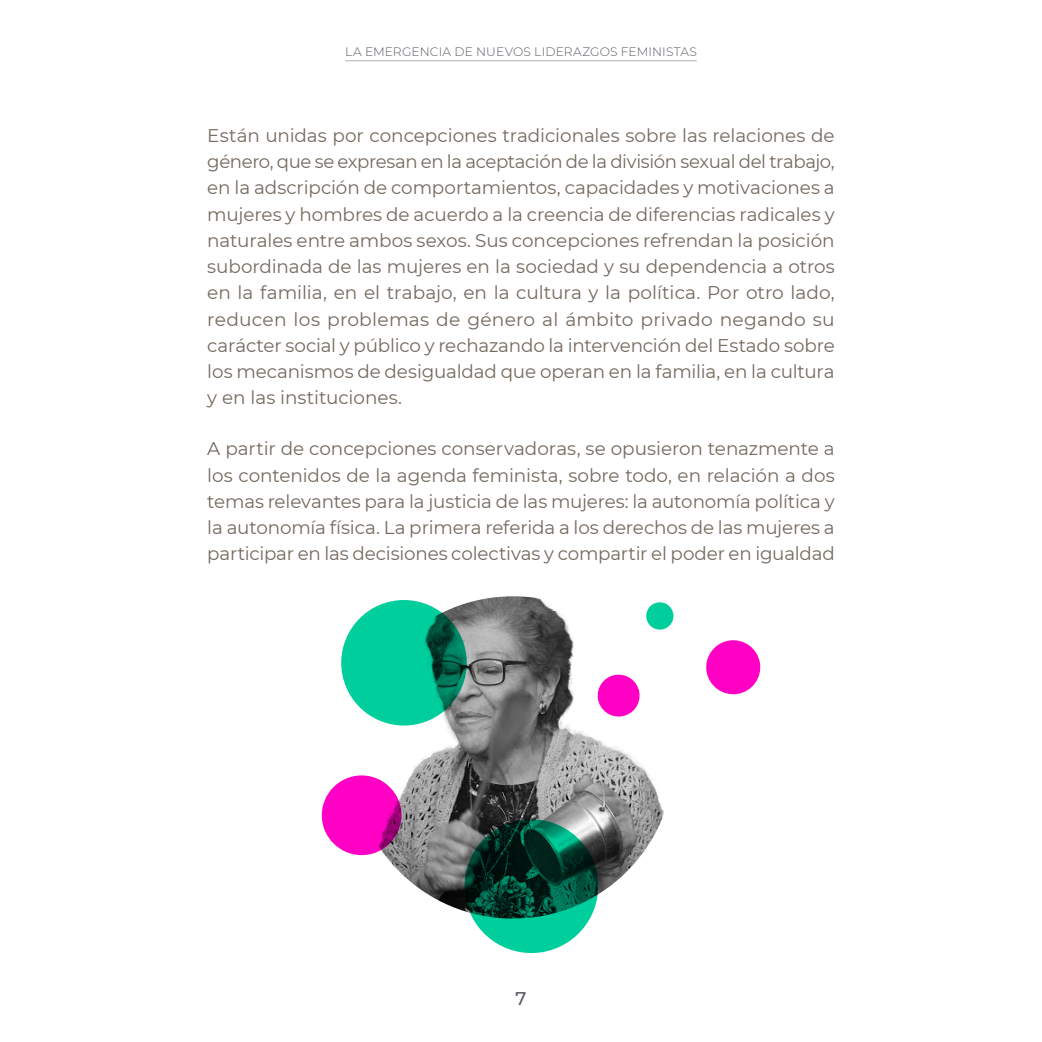
<style>
.page{position:relative;width:1042px;height:1042px;background:#fff}
.page>*{position:absolute;margin:0;border:0;box-sizing:border-box;transform-origin:0 0}
.t1{font:18.38px/26.2px "Montserrat";letter-spacing:-.01em;color:#746a5f;text-align:justify}
.t2{font:500 18.38px "Montserrat";color:#5a5a64}
.t3{font:300 12.25px "Montserrat";letter-spacing:.005em;color:#5a5a64}
</style>
<div class="page">
<hr style="left:345px;top:60px;width:352px;height:1px;background:#b9b5af">
<img style="left:352px;top:596px;width:322px;height:322px;border-radius:161px">
<svg style="left:341px;top:600px;width:126px;height:125px;background:#00b78b"></svg>
<div style="left:322px;top:775px;width:79px;height:80px;background:#ff00c4;border-radius:50%"></div>
<svg style="left:459px;top:814px;width:144px;height:140px;background:#347867"></svg>
<svg style="left:596px;top:673px;width:45px;height:45px"></svg>
<svg style="left:646px;top:602px;width:28px;height:28px"></svg>
<svg style="left:706px;top:640px;width:55px;height:55px"></svg>
<p class="t3" style="left:345px;top:43px;width:353px">LA EMERGENCIA DE NUEVOS LIDERAZGOS FEMINISTAS</p>
<p class="t1" style="left:207px;top:122px;width:629px">Están unidas por concepciones tradicionales sobre las relaciones de género, que se expresan en la aceptación de la división sexual del trabajo, en la adscripción de comportamientos, capacidades y motivaciones a mujeres y hombres de acuerdo a la creencia de diferencias radicales y naturales entre ambos sexos. Sus concepciones refrendan la posición subordinada de las mujeres en la sociedad y su dependencia a otros en la familia, en el trabajo, en la cultura y la política. Por otro lado, reducen los problemas de género al ámbito privado negando su carácter social y público y rechazando la intervención del Estado sobre los mecanismos de desigualdad que operan en la familia, en la cultura y en las instituciones.</p>
<p class="t1" style="left:207px;top:435px;width:629px">A partir de concepciones conservadoras, se opusieron tenazmente a los contenidos de la agenda feminista, sobre todo, en relación a dos temas relevantes para la justicia de las mujeres: la autonomía política y la autonomía física. La primera referida a los derechos de las mujeres a participar en las decisiones colectivas y compartir el poder en igualdad</p>
<p class="t2" style="left:515px;top:986px;width:12px">7</p>
</div>
